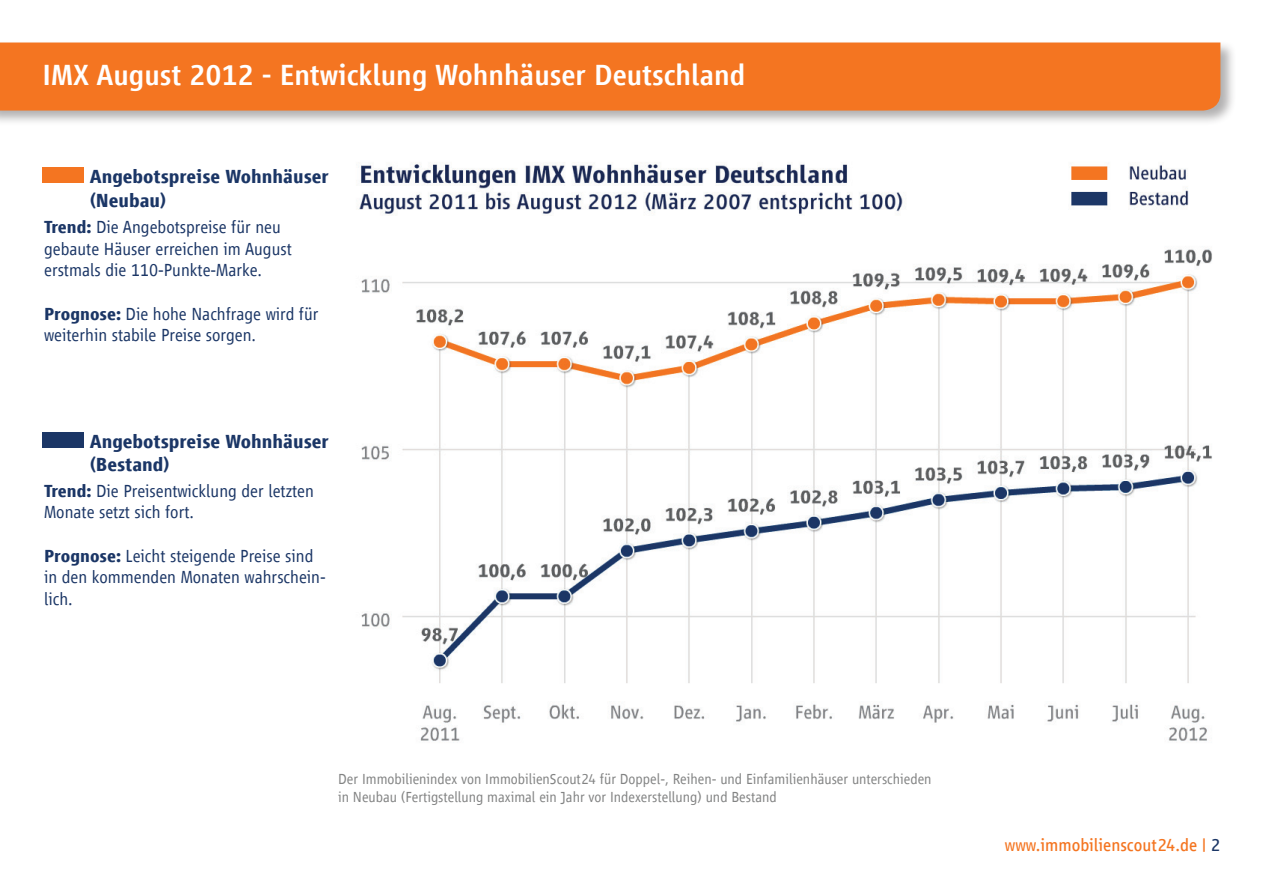
<style>
.page{position:relative;width:1263px;height:893px;background:#fff}
.page>*{position:absolute;margin:0;border:0;box-sizing:border-box;transform-origin:0 0}
.t1{font:500 30px "Scout Vialog";color:#fff}
.t2{font:700 19.5px/23.4px "Scout Vialog";color:#1b3666}
.t3{font:300 18px/21.6px "Scout Vialog";color:#1b3666}
.t4{font:18px "Scout Vialog";color:#f47521}
.t5{font:300 15px/18px "Scout Vialog";color:#828383}
.s1{font-weight:700}
.s2{color:#1b3666}
</style>
<div class="page">
<div style="left:0;top:40px;width:1236px;height:87px;background:#231f20;opacity:.35"></div>
<div style="left:0;top:43px;width:1220px;height:68px;background:#f47521"></div>
<svg style="left:43px;top:167px;width:41px;height:16px"></svg>
<svg style="left:43px;top:432px;width:41px;height:16px"></svg>
<img style="left:358px;top:162px;width:854px;height:580px">
<h1 class="t1" style="left:43px;top:59px;width:704px">IMX August 2012 - Entwicklung Wohnhäuser Deutschland</h1>
<p class="t2" style="left:90px;top:165px;width:241px">Angebotspreise Wohnhäuser (Neubau)</p>
<p class="t3" style="left:44px;top:216px;width:249px"><span class="s1">Trend:</span> Die Angebotspreise für neu gebaute Häuser erreichen im August erstmals die 110-Punkte-Marke.</p>
<p class="t3" style="left:44px;top:303px;width:276px"><span class="s1">Prognose:</span> Die hohe Nachfrage wird für weiterhin stabile Preise sorgen.</p>
<p class="t2" style="left:90px;top:429px;width:241px">Angebotspreise Wohnhäuser (Bestand)</p>
<p class="t3" style="left:44px;top:480px;width:271px"><span class="s1">Trend:</span> Die Preisentwicklung der letzten<br>Monate setzt sich fort.</p>
<p class="t3" style="left:44px;top:545px;width:283px"><span class="s1">Prognose:</span> Leicht steigende Preise sind in den kommenden Monaten wahrschein&shy;lich.</p>
<p class="t5" style="left:338px;top:770px;width:595px">Der Immobilienindex von ImmobilienScout24 für Doppel-, Reihen- und Einfamilienhäuser unterschieden in Neubau (Fertigstellung maximal ein Jahr vor Indexerstellung) und Bestand</p>
<p class="t4" style="left:1005px;top:835px;width:217px">www.immobilienscout24.de | <span class="s2">2</span></p>
</div>
